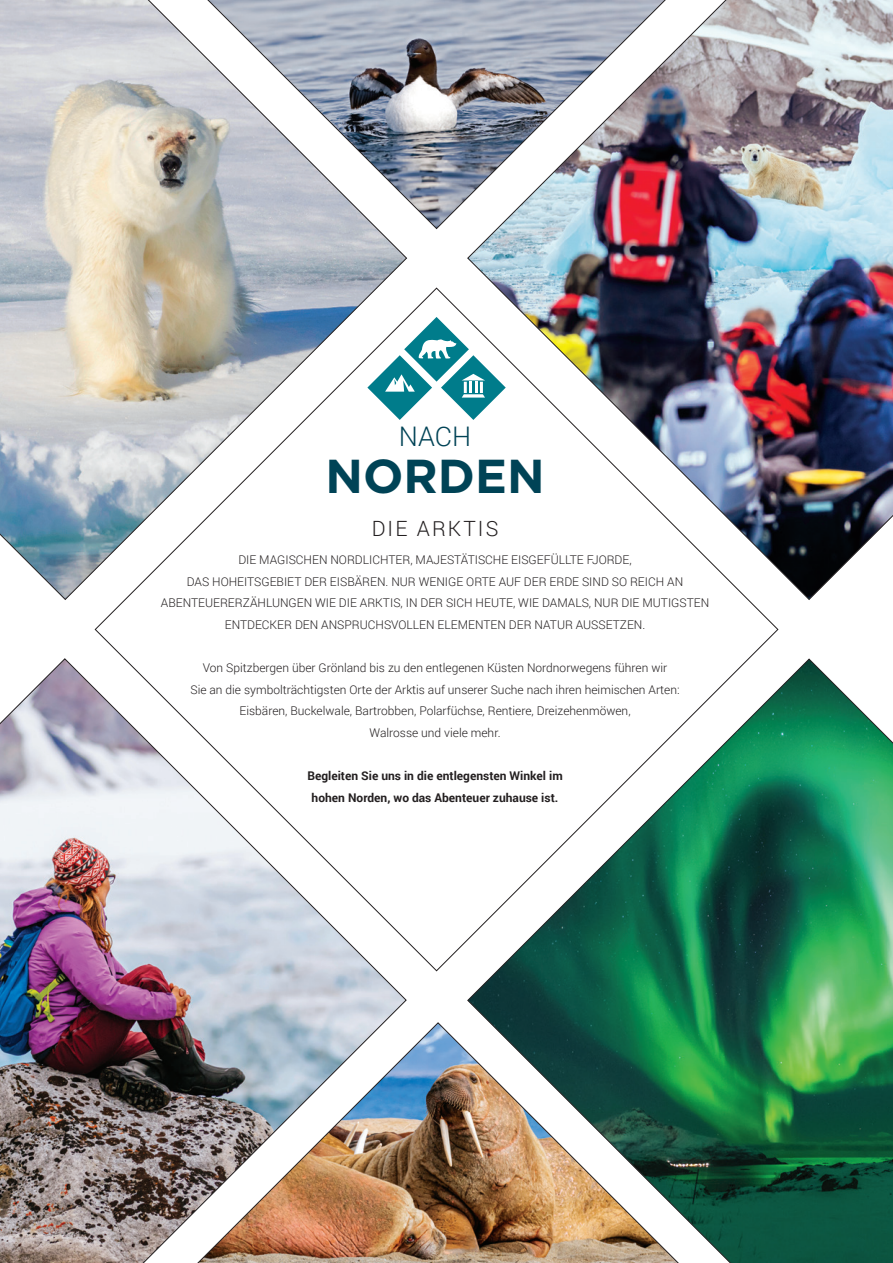
<style>
.page{position:relative;width:893px;height:1263px;background:#fff}
.page>*{position:absolute;margin:0;border:0;box-sizing:border-box;transform-origin:0 0}
.t1{font:700 47.55px "Gotham";color:#004356}
.t2{font:300 27px "Roboto";color:#004356}
.t3{font:300 21px "Roboto";letter-spacing:.1em;color:#231f20}
.t4{font:300 12px/21.6px "Roboto";color:#231f20;text-align:center}
.t5{font:700 12px/21.6px "Roboto";color:#231f20;text-align:center}
</style>
<div class="page">
<svg style="left:0;top:0;width:407px;height:600px;background:#c1c5c6"></svg>
<img style="left:467px;top:0;width:425px;height:600px">
<img style="left:0;top:658px;width:407px;height:605px">
<svg style="left:467px;top:659px;width:425px;height:604px;background:#2d8358"></svg>
<img style="left:95px;top:0;width:683px;height:229px">
<img style="left:96px;top:1022px;width:684px;height:241px">
<img style="left:95px;top:288px;width:683px;height:683px">
<svg style="left:367px;top:317px;width:139px;height:103px"></svg>
<h2 class="t2" style="left:399px;top:418px;width:74px">NACH</h2>
<h1 class="t1" style="left:325px;top:448px;width:221px">NORDEN</h1>
<h3 class="t3" style="left:372px;top:514px;width:128px">DIE ARKTIS</h3>
<p class="t4" style="left:161px;top:548px;width:550px">DIE MAGISCHEN NORDLICHTER, MAJESTÄTISCHE EISGEFÜLLTE FJORDE,<br>DAS HOHEITSGEBIET DER EISBÄREN. NUR WENIGE ORTE AUF DER ERDE SIND SO REICH AN ABENTEUERERZÄHLUNGEN WIE DIE ARKTIS, IN DER SICH HEUTE, WIE DAMALS, NUR DIE MUTIGSTEN ENTDECKER DEN ANSPRUCHSVOLLEN ELEMENTEN DER NATUR AUSSETZEN.</p>
<p class="t4" style="left:190px;top:656px;width:491px">Von Spitzbergen über Grönland bis zu den entlegenen Küsten Nordnorwegens führen wir<br>Sie an die symbolträchtigsten Orte der Arktis auf unserer Suche nach ihren heimischen Arten:<br>Eisbären, Buckelwale, Bartrobben, Polarfüchse, Rentiere, Dreizehenmöwen,<br>Walrosse und viele mehr.</p>
<p class="t5" style="left:307px;top:764px;width:257px">Begleiten Sie uns in die entlegensten Winkel im hohen Norden, wo das Abenteuer zuhause ist.</p>
</div>
